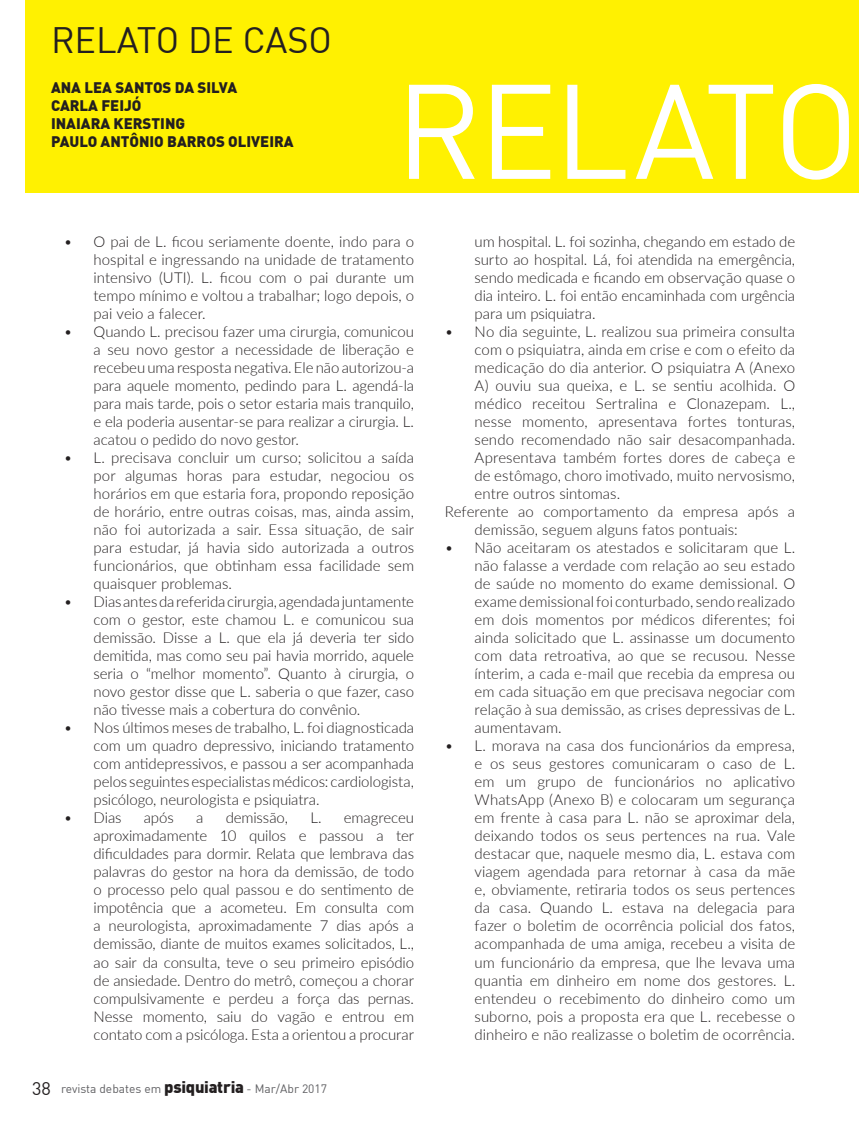
<style>
.page{position:relative;width:859px;height:1132px;background:#fff}
.page>*{position:absolute;margin:0;border:0;box-sizing:border-box;transform-origin:0 0}
.t1{font:132px "DIN";letter-spacing:-.03em;color:#fff}
.t2{font:36px "DIN";color:#231f20}
.t3{font:300 15px/18px "Lato";color:#231f20;text-align:justify}
.t4{font:900 15px/18px "DIN";color:#231f20}
.t5{font:12px "DIN";color:#616164}
.s1{font-size:18px;color:#231f20}
.s2{font-weight:900;font-size:16.5px;color:#231f20}
</style>
<div class="page">
<div style="left:26px;top:0;width:833px;height:192px;background:#fff101"></div>
<h2 class="t2" style="left:51px;top:24px;width:282px">RELATO DE CASO</h2>
<p class="t4" style="left:51px;top:79px;width:244px">ANA LEA SANTOS DA SILVA<br>CARLA FEIJÓ<br>INAIARA KERSTING<br>PAULO ANTÔNIO BARROS OLIVEIRA</p>
<h1 class="t1" style="left:395px;top:72px;width:465px">RELATO</h1>
<p class="t3" style="left:94px;top:232px;width:322px;text-indent:-30px">• O pai de L. ficou seriamente doente, indo para o hospital e ingressando na unidade de tratamento intensivo (UTI). L. ficou com o pai durante um tempo mínimo e voltou a trabalhar; logo depois, o pai veio a falecer.</p>
<p class="t3" style="left:94px;top:322px;width:322px;text-indent:-30px">• Quando L. precisou fazer uma cirurgia, comunicou a seu novo gestor a necessidade de liberação e recebeu uma resposta negativa. Ele não autorizou-a para aquele momento, pedindo para L. agendá-la para mais tarde, pois o setor estaria mais tranquilo, e ela poderia ausentar-se para realizar a cirurgia. L. acatou o pedido do novo gestor.</p>
<p class="t3" style="left:94px;top:448px;width:322px;text-indent:-30px">• L. precisava concluir um curso; solicitou a saída por algumas horas para estudar, negociou os horários em que estaria fora, propondo reposição de horário, entre outras coisas, mas, ainda assim, não foi autorizada a sair. Essa situação, de sair para estudar, já havia sido autorizada a outros funcionários, que obtinham essa facilidade sem quaisquer problemas.</p>
<p class="t3" style="left:94px;top:592px;width:322px;text-indent:-30px">• Dias antes da referida cirurgia, agendada juntamente com o gestor, este chamou L. e comunicou sua demissão. Disse a L. que ela já deveria ter sido demitida, mas como seu pai havia morrido, aquele seria o “melhor momento”. Quanto à cirurgia, o novo gestor disse que L. saberia o que fazer, caso não tivesse mais a cobertura do convênio.</p>
<p class="t3" style="left:94px;top:718px;width:322px;text-indent:-30px">• Nos últimos meses de trabalho, L. foi diagnosticada com um quadro depressivo, iniciando tratamento com antidepressivos, e passou a ser acompanhada pelos seguintes especialistas médicos: cardiologista, psicólogo, neurologista e psiquiatra.</p>
<p class="t3" style="left:64px;top:808px;width:59px">• Dias</p>
<p class="t3" style="left:144px;top:808px;width:32px">após</p>
<p class="t3" style="left:196px;top:808px;width:9px">a</p>
<p class="t3" style="left:226px;top:808px;width:64px">demissão,</p>
<p class="t3" style="left:94px;top:808px;width:322px;text-indent:217px">L. emagreceu aproximadamente 10 quilos e passou a ter dificuldades para dormir. Relata que lembrava das palavras do gestor na hora da demissão, de todo o processo pelo qual passou e do sentimento de impotência que a acometeu. Em consulta com a neurologista, aproximadamente 7 dias após a demissão, diante de muitos exames solicitados, L., ao sair da consulta, teve o seu primeiro episódio de ansiedade. Dentro do metrô, começou a chorar compulsivamente e perdeu a força das pernas.<br>Nesse momento, saiu do vagão e entrou em contato com a psicóloga. Esta a orientou a procurar</p>
<p class="t5" style="left:32px;top:1082px;width:296px"><span class="s1">38</span> revista debates em <span class="s2">psiquiatria</span> - Mar/Abr 2017</p>
<p class="t3" style="left:475px;top:232px;width:322px">um hospital. L. foi sozinha, chegando em estado de surto ao hospital. Lá, foi atendida na emergência, sendo medicada e ficando em observação quase o dia inteiro. L. foi então encaminhada com urgência para um psiquiatra.</p>
<p class="t3" style="left:445px;top:322px;width:352px">• No dia seguinte, L. realizou sua primeira consulta</p>
<p class="t3" style="left:475px;top:340px;width:322px">com o psiquiatra, ainda em crise e com o efeito da</p>
<p class="t3" style="left:475px;top:358px;width:322px">medicação do dia anterior. O psiquiatra A (Anexo</p>
<p class="t3" style="left:475px;top:376px;width:322px">A) ouviu sua queixa, e L. se sentiu acolhida. O</p>
<p class="t3" style="left:475px;top:394px;width:322px">médico receitou Sertralina e Clonazepam. L.,</p>
<p class="t3" style="left:475px;top:412px;width:322px">nesse momento, apresentava fortes tonturas,</p>
<p class="t3" style="left:475px;top:430px;width:322px">sendo recomendado não sair desacompanhada.</p>
<p class="t3" style="left:475px;top:448px;width:322px">Apresentava também fortes dores de cabeça e</p>
<p class="t3" style="left:475px;top:466px;width:322px">de estômago, choro imotivado, muito nervosismo,</p>
<p class="t3" style="left:475px;top:484px;width:147px">entre outros sintomas.</p>
<p class="t3" style="left:445px;top:502px;width:352px">Referente ao comportamento da empresa após a</p>
<p class="t3" style="left:475px;top:520px;width:265px">demissão, seguem alguns fatos pontuais:</p>
<p class="t3" style="left:475px;top:538px;width:322px;text-indent:-30px">• Não aceitaram os atestados e solicitaram que L. não falasse a verdade com relação ao seu estado de saúde no momento do exame demissional. O exame demissional foi conturbado, sendo realizado em dois momentos por médicos diferentes; foi ainda solicitado que L. assinasse um documento com data retroativa, ao que se recusou. Nesse ínterim, a cada e-mail que recebia da empresa ou em cada situação em que precisava negociar com relação à sua demissão, as crises depressivas de L. aumentavam.</p>
<p class="t3" style="left:475px;top:736px;width:322px;text-indent:-30px">• L. morava na casa dos funcionários da empresa, e os seus gestores comunicaram o caso de L. em um grupo de funcionários no aplicativo WhatsApp (Anexo B) e colocaram um segurança em frente à casa para L. não se aproximar dela, deixando todos os seus pertences na rua. Vale destacar que, naquele mesmo dia, L. estava com viagem agendada para retornar à casa da mãe e, obviamente, retiraria todos os seus pertences da casa. Quando L. estava na delegacia para fazer o boletim de ocorrência policial dos fatos, acompanhada de uma amiga, recebeu a visita de um funcionário da empresa, que lhe levava uma quantia em dinheiro em nome dos gestores. L. entendeu o recebimento do dinheiro como um suborno, pois a proposta era que L. recebesse o dinheiro e não realizasse o boletim de ocorrência.</p>
</div>
